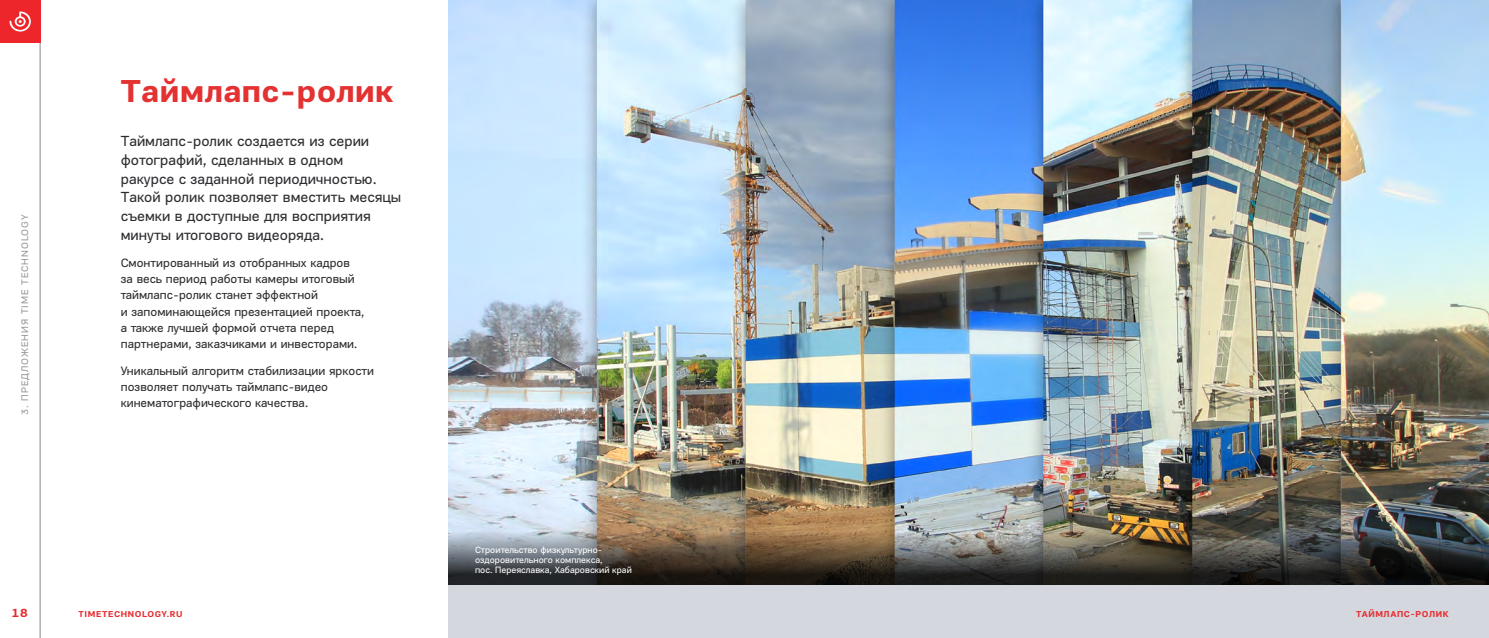
<style>
.page{position:relative;width:1489px;height:638px;background:#fff}
.page>*{position:absolute;margin:0;border:0;box-sizing:border-box;transform-origin:0 0}
.t1{font:700 32.5px "PF Encore Sans Pro";letter-spacing:.01em;color:#e43131}
.t2{font:15px/18.8px "PF Encore Sans Pro";color:#2e2c30}
.t3{font:12.5px/16.2px "PF Encore Sans Pro";color:#2e2c30}
.t4{font:700 12.5px "PF Encore Sans Pro";color:#e62d31}
.t5{font:9.75px "PF Encore Sans Pro";letter-spacing:.095em;color:#9b9598}
.t6{font:9.38px/10px "PF Encore Sans Pro";color:#fff}
.t7{font:700 8.75px "PF Encore Sans Pro";letter-spacing:.07em;color:#e62d31}
</style>
<div class="page">
<div style="left:448px;top:0;width:1040px;height:638px;background:#d4d7dd"></div>
<img style="left:448px;top:0;width:1040px;height:531px">
<hr style="left:40px;top:43px;width:1px;height:595px;background:#878787">
<div style="left:0;top:0;width:40px;height:43px;background:#ed262b"></div>
<svg style="left:10px;top:11px;width:21px;height:21px"></svg>
<img style="left:448px;top:531px;width:1040px;height:54px">
<p class="t5" style="left:19px;top:415px;width:202px;rotate:-90deg">3. ПРЕДЛОЖЕНИЯ TIME TECHNOLOGY</p>
<h1 class="t1" style="left:121px;top:71px;width:274px">Таймлапс-ролик</h1>
<p class="t2" style="left:121px;top:132px;width:282px">Таймлапс-ролик создается из серии фотографий, сделанных в одном<br>ракурсе с заданной периодичностью.<br>Такой ролик позволяет вместить месяцы съемки в доступные для восприятия минуты итогового видеоряда.</p>
<p class="t3" style="left:121px;top:254px;width:245px">Смонтированный из отобранных кадров за весь период работы камеры итоговый таймлапс-ролик станет эффектной<br>и запоминающейся презентацией проекта, а также лучшей формой отчета перед партнерами, заказчиками и инвесторами.</p>
<p class="t3" style="left:121px;top:363px;width:255px">Уникальный алгоритм стабилизации яркости позволяет получать таймлапс-видео кинематографического качества.</p>
<p class="t6" style="left:475px;top:544px;width:158px">Строительство физкультурно&shy;оздоровительного комплекса,<br>пос. Переяславка, Хабаровский край</p>
<p class="t4" style="left:12px;top:605px;width:18px">18</p>
<p class="t7" style="left:78px;top:608px;width:106px">TIMETECHNOLOGY.RU</p>
<p class="t7" style="left:1355px;top:608px;width:94px">ТАЙМЛАПС-РОЛИК</p>
</div>
